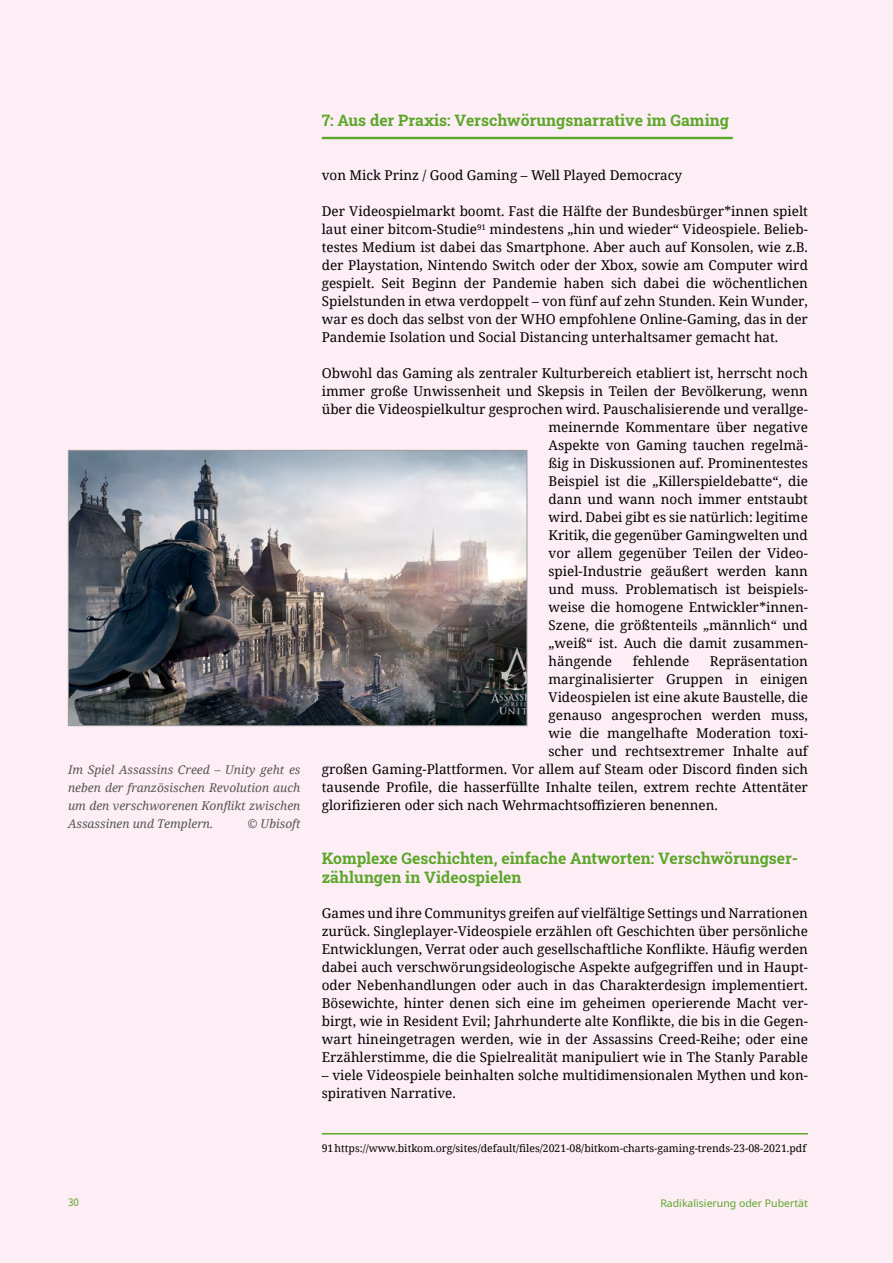
<style>
.page{position:relative;width:893px;height:1263px;background:#fdeef6}
.page>*{position:absolute;margin:0;border:0;box-sizing:border-box;transform-origin:0 0}
.t1{font:700 15.75px/19.5px "Roboto Slab";color:#5ca629}
.t2{font:13.5px/18px "Noto Serif";color:#000;text-align:justify}
.t3{font:italic 12px/18px "Noto Serif";color:#565655;text-align:justify}
.t4{font:10.5px "Noto Serif";color:#000}
.t5{font:10.5px "Noto Sans";color:#5ca629}
.t6{font:semi-condensed 10.5px "Noto Sans";color:#5ca629}
</style>
<div class="page">
<hr style="left:322px;top:137px;width:411px;height:2px;background:#5ca629">
<hr style="left:322px;top:1133px;width:486px;height:1px;background:#5ca629">
<img style="left:70px;top:452px;width:455px;height:272px">
<div style="left:68px;top:450px;width:459px;height:276px;border:1px solid #9c9c9d"></div>
<p class="t3" style="left:68px;top:760px;width:234px">Im Spiel Assassins Creed – Unity geht es neben der französischen Revolution auch um den verschworenen Konflikt zwischen Assassinen und Templern.</p>
<p class="t3" style="left:247px;top:814px;width:55px">© Ubisoft</p>
<p class="t1" style="left:322px;top:110px;width:409px">7: Aus der Praxis: Verschwörungsnarrative im Gaming</p>
<p class="t2" style="left:322px;top:166px;width:362px">von Mick Prinz / Good Gaming – Well Played Democracy</p>
<p class="t2" style="left:322px;top:202px;width:488px">Der Videospielmarkt boomt. Fast die Hälfte der Bundesbürger*innen spielt laut einer bitcom-Studie<sup>91</sup> mindestens „hin und wieder“ Videospiele. Belieb&shy;testes Medium ist dabei das Smartphone. Aber auch auf Konsolen, wie z.B. der Playstation, Nintendo Switch oder der Xbox, sowie am Computer wird gespielt. Seit Beginn der Pandemie haben sich dabei die wöchentlichen Spielstunden in etwa verdoppelt – von fünf auf zehn Stunden. Kein Wunder, war es doch das selbst von der WHO empfohlene Online-Gaming, das in der Pandemie Isolation und Social Distancing unterhaltsamer gemacht hat.</p>
<p class="t2" style="left:322px;top:364px;width:488px">Obwohl das Gaming als zentraler Kulturbereich etabliert ist, herrscht noch</p>
<p class="t2" style="left:322px;top:382px;width:488px">immer große Unwissenheit und Skepsis in Teilen der Bevölkerung, wenn</p>
<p class="t2" style="left:322px;top:400px;width:488px">über die Videospielkultur gesprochen wird. Pauschalisierende und verallge-</p>
<p class="t2" style="left:549px;top:418px;width:261px">meinernde Kommentare über negative</p>
<p class="t2" style="left:549px;top:436px;width:261px">Aspekte von Gaming tauchen regelmä-</p>
<p class="t2" style="left:549px;top:454px;width:261px">ßig in Diskussionen auf. Prominentestes</p>
<p class="t2" style="left:549px;top:472px;width:261px">Beispiel ist die „Killerspieldebatte“, die</p>
<p class="t2" style="left:549px;top:490px;width:261px">dann und wann noch immer entstaubt</p>
<p class="t2" style="left:549px;top:508px;width:261px">wird. Dabei gibt es sie natürlich: legitime</p>
<p class="t2" style="left:549px;top:526px;width:261px">Kritik, die gegenüber Gamingwelten und</p>
<p class="t2" style="left:549px;top:544px;width:261px">vor allem gegenüber Teilen der Video-</p>
<p class="t2" style="left:549px;top:562px;width:261px">spiel-Industrie geäußert werden kann</p>
<p class="t2" style="left:549px;top:580px;width:261px">und muss. Problematisch ist beispiels-</p>
<p class="t2" style="left:549px;top:598px;width:261px">weise die homogene Entwickler*innen-</p>
<p class="t2" style="left:549px;top:616px;width:261px">Szene, die größtenteils „männlich“ und</p>
<p class="t2" style="left:549px;top:634px;width:261px">„weiß“ ist. Auch die damit zusammen-</p>
<p class="t2" style="left:549px;top:652px;width:65px">hängende</p>
<p class="t2" style="left:633px;top:652px;width:58px">fehlende</p>
<p class="t2" style="left:710px;top:652px;width:99px">Repräsentation</p>
<p class="t2" style="left:549px;top:670px;width:261px">marginalisierter Gruppen in einigen</p>
<p class="t2" style="left:549px;top:688px;width:261px">Videospielen ist eine akute Baustelle, die</p>
<p class="t2" style="left:549px;top:706px;width:261px">genauso angesprochen werden muss,</p>
<p class="t2" style="left:549px;top:724px;width:261px">wie die mangelhafte Moderation toxi-</p>
<p class="t2" style="left:549px;top:741px;width:261px">scher und rechtsextremer Inhalte auf</p>
<p class="t2" style="left:322px;top:759px;width:488px">großen Gaming-Plattformen. Vor allem auf Steam oder Discord finden sich</p>
<p class="t2" style="left:322px;top:777px;width:488px">tausende Profile, die hasserfüllte Inhalte teilen, extrem rechte Attentäter</p>
<p class="t2" style="left:322px;top:795px;width:398px">glorifizieren oder sich nach Wehrmachtsoffizieren benennen.</p>
<p class="t1" style="left:322px;top:848px;width:478px">Komplexe Geschichten, einfache Antworten: Verschwörungser&shy;zählungen in Videospielen</p>
<p class="t2" style="left:322px;top:904px;width:488px">Games und ihre Communitys greifen auf vielfältige Settings und Narrationen zurück. Singleplayer-Videospiele erzählen oft Geschichten über persönliche Entwicklungen, Verrat oder auch gesellschaftliche Konflikte. Häufig werden dabei auch verschwörungsideologische Aspekte aufgegriffen und in Haupt&shy;oder Nebenhandlungen oder auch in das Charakterdesign implementiert.<br>Bösewichte, hinter denen sich eine im geheimen operierende Macht ver&shy;birgt, wie in Resident Evil; Jahrhunderte alte Konflikte, die bis in die Gegen&shy;wart hineingetragen werden, wie in der Assassins Creed-Reihe; oder eine Erzählerstimme, die die Spielrealität manipuliert wie in The Stanly Parable</p>
<p class="t2" style="left:322px;top:1066px;width:488px">– viele Videospiele beinhalten solche multidimensionalen Mythen und kon&shy;spirativen Narrative.</p>
<p class="t4" style="left:322px;top:1141px;width:486px">91https://www.bitkom.org/sites/default/files/2021-08/bitkom-charts-gaming-trends-23-08-2021.pdf</p>
<p class="t6" style="left:68px;top:1195px;width:12px">30</p>
<p class="t5" style="left:660px;top:1195px;width:149px">Radikalisierung oder Pubertät</p>
</div>
